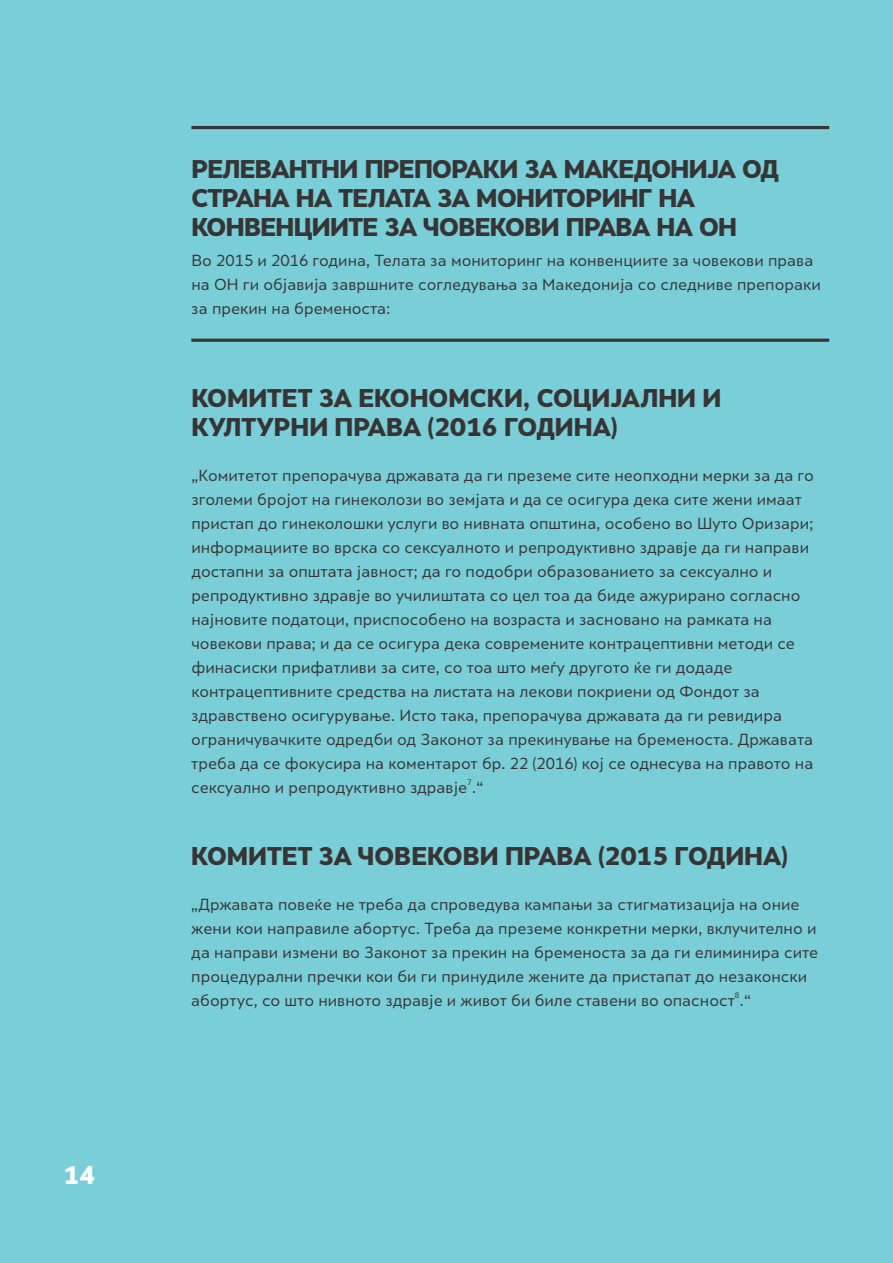
<style>
.page{position:relative;width:893px;height:1263px;background:#79ced8}
.page>*{position:absolute;margin:0;border:0;box-sizing:border-box;transform-origin:0 0}
.t1{font:900 24px/28.8px "Skola Sans";letter-spacing:-.025em;color:#373435}
.t2{font:900 24px/28.8px "Skola Sans";color:#373435}
.t3{font:900 24px "Skola Sans";color:#fefefe}
.t4{font:15px/24px "Skola Sans";color:#373435}
.t5{font:7.5px "Skola Sans";color:#373435}
</style>
<div class="page">
<hr style="left:191px;top:339px;width:638px;height:3px;background:#373435">
<hr style="left:191px;top:126px;width:638px;height:3px;background:#373435">
<h1 class="t3" style="left:63px;top:1166px;width:33px">14</h1>
<h1 class="t1" style="left:191px;top:158px;width:589px">РЕЛЕВАНТНИ ПРЕПОРАКИ ЗА МАКЕДОНИЈА ОД<br>СТРАНА НА ТЕЛАТА ЗА МОНИТОРИНГ НА<br>КОНВЕНЦИИТЕ ЗА ЧОВЕКОВИ ПРАВА НА ОН</h1>
<p class="t4" style="left:191px;top:250px;width:631px">Во 2015 и 2016 година, Телата за мониторинг на конвенциите за човекови права на ОН ги објавија завршните согледувања за Македонија со следниве препораки за прекин на бременоста:</p>
<h1 class="t2" style="left:191px;top:386px;width:531px">КОМИТЕТ ЗА ЕКОНОМСКИ, СОЦИЈАЛНИ И<br>КУЛТУРНИ ПРАВА (2016 ГОДИНА)</h1>
<p class="t4" style="left:191px;top:465px;width:624px">„Комитетот препорачува државата да ги преземе сите неопходни мерки за да го зголеми бројот на гинеколози во земјата и да се осигура дека сите жени имаат пристап до гинеколошки услуги во нивната општина, особено во Шуто Оризари; информациите во врска со сексуалното и репродуктивно здравје да ги направи достапни за општата јавност; да го подобри образованието за сексуално и репродуктивно здравје во училиштата со цел тоа да биде ажурирано согласно најновите податоци, приспособено на возраста и засновано на рамката на човекови права; и да се осигура дека современите контрацептивни методи се финасиски прифатливи за сите, со тоа што меѓу другото ќе ги додаде контрацептивните средства на листата на лекови покриени од Фондот за здравствено осигурување. Исто така, препорачува државата да ги ревидира ограничувачките одредби од Законот за прекинување на бременоста. Државата треба да се фокусира на коментарот бр. 22 (2016) кој се однесува на правото на</p>
<p class="t5" style="left:467px;top:779px;width:6px">7</p>
<p class="t4" style="left:191px;top:777px;width:293px">сексуално и репродуктивно здравје .“</p>
<h1 class="t2" style="left:191px;top:844px;width:598px">КОМИТЕТ ЗА ЧОВЕКОВИ ПРАВА (2015 ГОДИНА)</h1>
<p class="t4" style="left:191px;top:894px;width:628px">„Државата повеќе не треба да спроведува кампањи за стигматизација на оние жени кои направиле абортус. Треба да преземе конкретни мерки, вклучително и да направи измени во Законот за прекин на бременоста за да ги елиминира сите процедурални пречки кои би ги принудиле жените да пристапат до незаконски</p>
<p class="t5" style="left:735px;top:992px;width:6px">8</p>
<p class="t4" style="left:191px;top:990px;width:561px">абортус, со што нивното здравје и живот би биле ставени во опасност .“</p>
</div>
